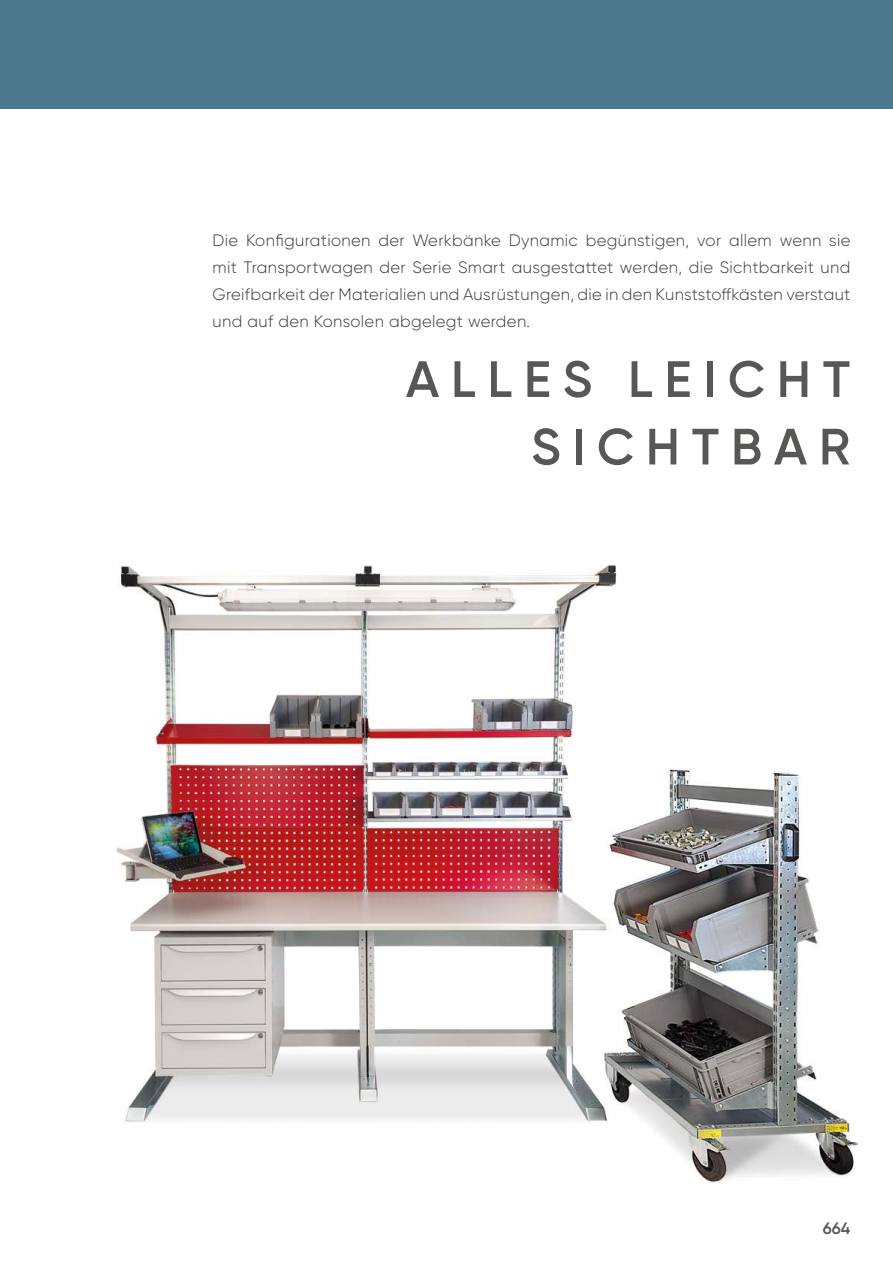
<style>
.page{position:relative;width:893px;height:1263px;background:#fff}
.page>*{position:absolute;margin:0;border:0;box-sizing:border-box;transform-origin:0 0}
.t1{font:600 51px/67.5px "Gilroy";letter-spacing:.23em;color:#575756;text-align:right}
.t2{font:300 16.5px/27px "Gilroy";letter-spacing:.02em;color:#3c3c3b;text-align:justify}
.t3{font:600 16.5px "Gilroy";color:#575756}
</style>
<div class="page">
<div style="left:0;top:0;width:893px;height:108px;background:#4b788c"></div>
<img style="left:116px;top:565px;width:742px;height:618px">
<p class="t2" style="left:213px;top:227px;width:639px">Die Konfigurationen der Werkbänke Dynamic begünstigen, vor allem wenn sie mit Transportwagen der Serie Smart ausgestattet werden, die Sichtbarkeit und Greifbarkeit der Materialien und Ausrüstungen, die in den Kunststoffkästen verstaut und auf den Konsolen abgelegt werden.</p>
<h1 class="t1" style="left:406px;top:345px;width:446px">ALLES LEICHT<br>SICHTBAR</h1>
<p class="t3" style="left:823px;top:1218px;width:29px">664</p>
</div>
